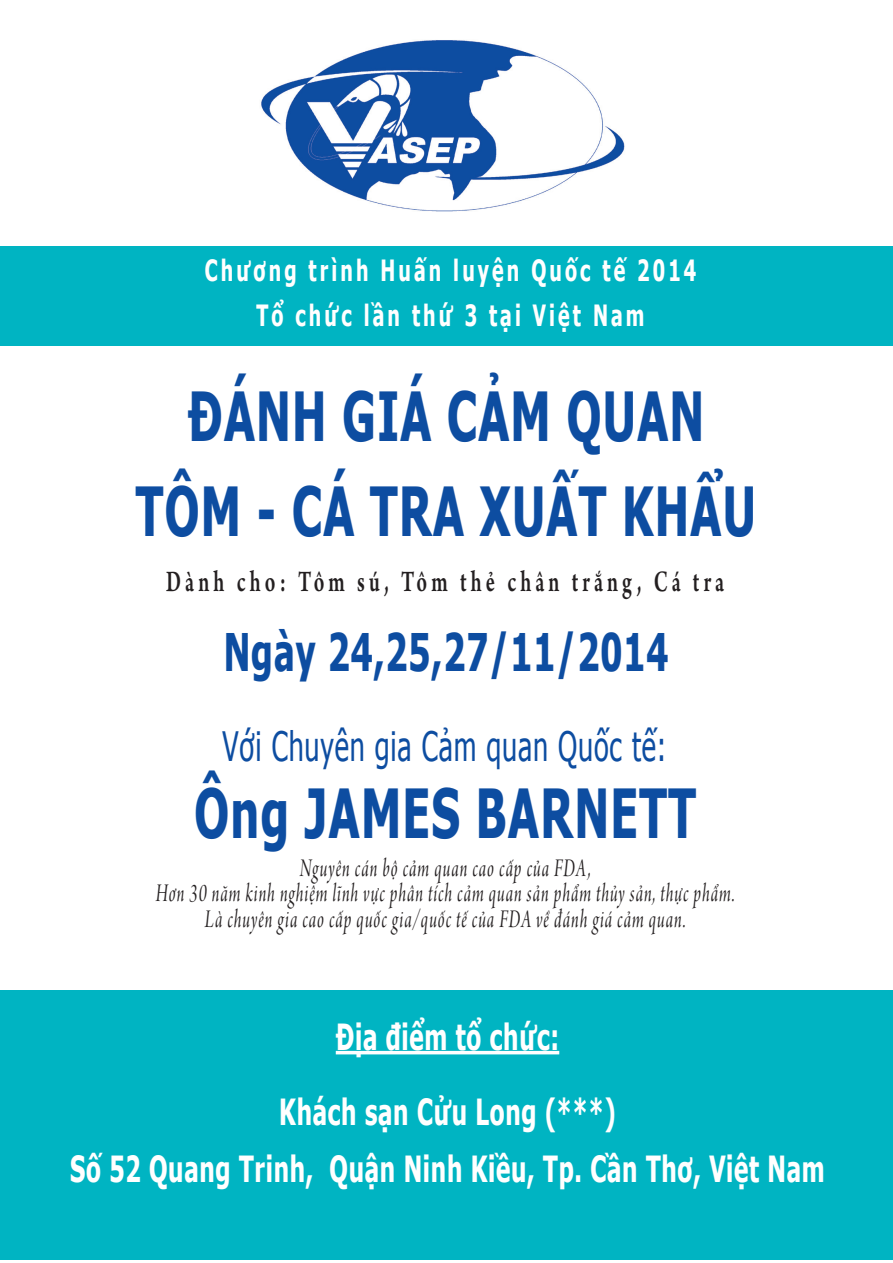
<style>
.page{position:relative;width:893px;height:1263px;background:#fff}
.page>*{position:absolute;margin:0;border:0;box-sizing:border-box;transform-origin:0 0}
.t1{font:700 67.5px "Tahoma";letter-spacing:.03em;color:#0d4da1;scale:.67 1}
.t2{font:700 51.75px "Tahoma";letter-spacing:.03em;color:#0d4da1;scale:.67 1}
.t3{font:40.5px "Tahoma";letter-spacing:.03em;color:#0d4da1;scale:.67 1}
.t4{font:700 36px "Tahoma";letter-spacing:.03em;color:#fff;scale:.67 1}
.t5{font:600 31.5px "Arno Pro";letter-spacing:.195em;color:#231f20;scale:.67 1}
.t6{font:700 29.25px "Tahoma";letter-spacing:.16em;color:#fff;scale:.67 1}
.t7{font:27px "Arno Pro Italic Display";letter-spacing:.055em;color:#231f20;scale:.67 1}
</style>
<div class="page">
<div style="left:0;top:991px;width:892px;height:269px;background:#00b4c2"></div>
<img style="left:261px;top:40px;width:364px;height:171px">
<div style="left:0;top:246px;width:892px;height:99px;background:#00b4c2"></div>
<hr style="left:336px;top:1051px;width:223px;height:3px;background:#fff">
<p class="t6" style="left:205px;top:250px;width:735px">Chương trình Huấn luyện Quốc tế 2014</p>
<p class="t6" style="left:256px;top:295px;width:581px">Tổ chức lần thứ 3 tại Việt Nam</p>
<p class="t1" style="left:188px;top:369px;width:772px">ĐÁNH GIÁ CẢM QUAN</p>
<p class="t1" style="left:136px;top:464px;width:927px">TÔM - CÁ TRA XUẤT KHẨU</p>
<p class="t5" style="left:166px;top:563px;width:834px">Dành cho: Tôm sú, Tôm thẻ chân trắng, Cá tra</p>
<p class="t2" style="left:224px;top:616px;width:665px">Ngày 24,25,27/11/2014</p>
<p class="t3" style="left:223px;top:719px;width:664px">Với Chuyên gia Cảm quan Quốc tế:</p>
<p class="t1" style="left:195px;top:766px;width:750px">Ông JAMES BARNETT</p>
<p class="t7" style="left:300px;top:852px;width:436px">Nguyên cán bộ cảm quan cao cấp của FDA,</p>
<p class="t7" style="left:156px;top:878px;width:865px">Hơn 30 năm kinh nghiệm lĩnh vực phân tích cảm quan sản phẩm thủy sản, thực phẩm.</p>
<p class="t7" style="left:205px;top:903px;width:719px">Là chuyên gia cao cấp quốc gia/quốc tế của FDA về đánh giá cảm quan.</p>
<p class="t4" style="left:336px;top:1012px;width:335px">Địa điểm tổ chức:</p>
<p class="t4" style="left:279px;top:1087px;width:504px">Khách sạn Cửu Long (***)</p>
<p class="t4" style="left:70px;top:1144px;width:1128px">Số 52 Quang Trinh, Quận Ninh Kiều, Tp. Cần Thơ, Việt Nam</p>
</div>
